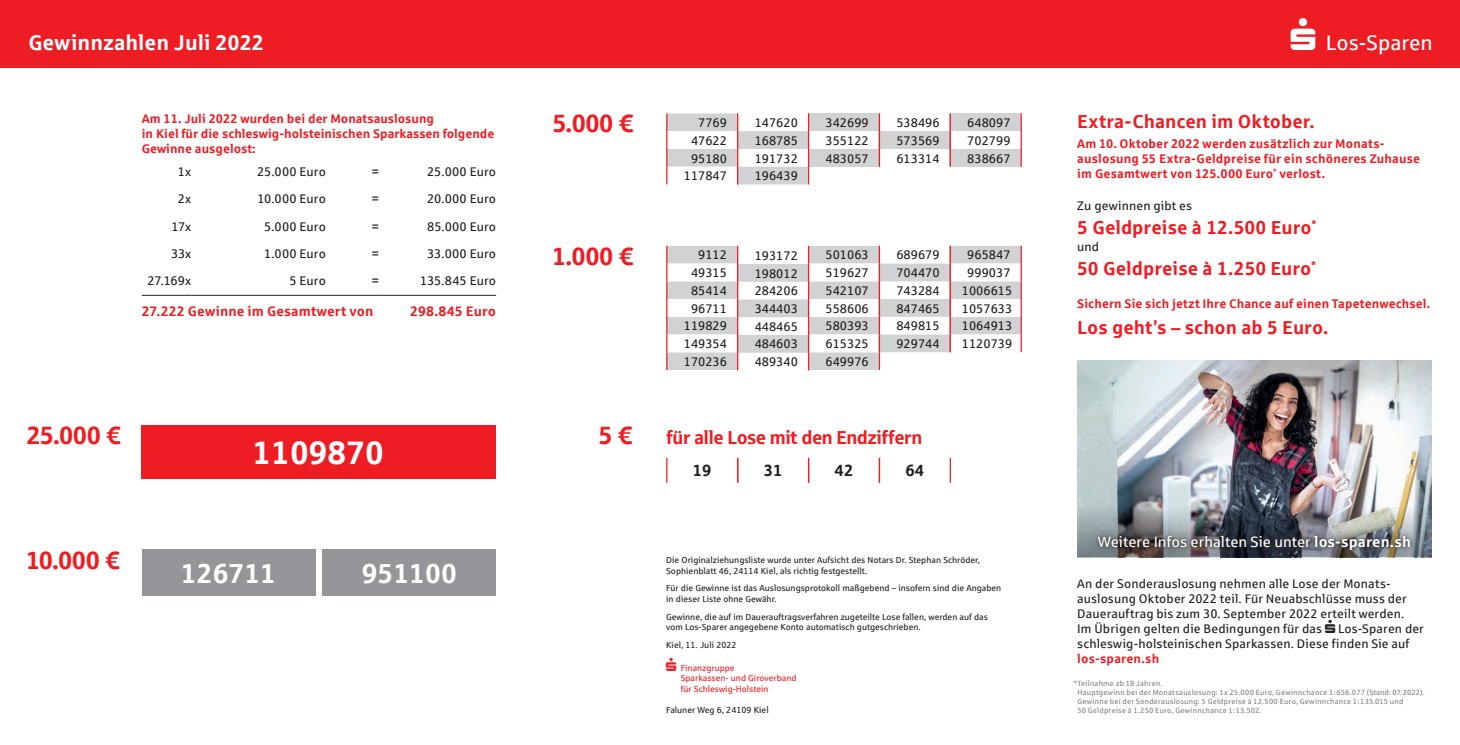
<style>
.page{position:relative;width:1460px;height:745px;background:#fff}
.page>*{position:absolute;margin:0;border:0;box-sizing:border-box;transform-origin:0 0}
.t1{font:700 32.5px "Sparkasse Rg";color:#fff}
.t2{font:700 27.5px "Sparkasse Rg";color:#fff}
.t3{font:25px "Sparkasse Head";letter-spacing:.01em;color:#ee1d23}
.t4{font:700 21.25px "Sparkasse Rg";color:#fff}
.t5{font:21.25px "Sparkasse Rg";color:#fff}
.t6{font:700 18.75px "Sparkasse Rg";color:#ee1d23}
.t7{font:18.75px "Sparkasse Head";letter-spacing:.005em;color:#ee1d23}
.t8{font:700 16.25px "Sparkasse Rg";color:#231f20}
.t9{font:15px "Sparkasse Rg";color:#fff}
.t10{font:700 13.75px "Sparkasse Rg";letter-spacing:.005em;color:#ee1d23}
.t11{font:12.5px/17.8px "Sparkasse Rg";color:#231f20;text-align:justify}
.t12{font:700 12.5px/15px "Sparkasse Rg";letter-spacing:.005em;color:#ee1d23}
.t13{font:8.75px/10.5px "Sparkasse Rg";color:#231f20}
.t14{font:8.75px/10.5px "Sparkasse Rg";color:#ee1d23}
.t15{font:7.5px/9px "Sparkasse Rg";letter-spacing:.03em;color:#808285}
.s1{font-weight:700}
</style>
<div class="page">
<div style="left:0;top:0;width:1460px;height:67px;background:#ee1d23"></div>
<img style="left:1077px;top:360px;width:354px;height:197px">
<img style="left:1077px;top:505px;width:354px;height:51px">
<div style="left:808px;top:113px;width:71px;height:18px;background:#d1d2d4"></div>
<div style="left:808px;top:149px;width:71px;height:18px;background:#d1d2d4"></div>
<svg style="left:666px;top:113px;width:143px;height:71px"></svg>
<div style="left:950px;top:113px;width:71px;height:18px;background:#d1d2d4"></div>
<div style="left:950px;top:149px;width:71px;height:18px;background:#d1d2d4"></div>
<svg style="left:879px;top:113px;width:72px;height:54px"></svg>
<svg style="left:1020px;top:113px;width:2px;height:54px"></svg>
<svg style="left:666px;top:246px;width:356px;height:124px"></svg>
<svg style="left:666px;top:457px;width:1px;height:25px"></svg>
<svg style="left:737px;top:457px;width:1px;height:25px"></svg>
<svg style="left:808px;top:457px;width:1px;height:25px"></svg>
<svg style="left:879px;top:457px;width:1px;height:25px"></svg>
<svg style="left:950px;top:457px;width:1px;height:25px"></svg>
<div style="left:142px;top:549px;width:173px;height:46px;background:#939598"></div>
<div style="left:322px;top:549px;width:174px;height:46px;background:#939598"></div>
<hr style="left:142px;top:295px;width:49px;height:1px;background:#231f20">
<hr style="left:191px;top:295px;width:135px;height:1px;background:#231f20">
<hr style="left:326px;top:295px;width:53px;height:1px;background:#231f20">
<hr style="left:379px;top:295px;width:117px;height:1px;background:#231f20">
<div style="left:141px;top:425px;width:354px;height:53px;background:#ee1d23"></div>
<img style="left:1087px;top:525px;width:334px;height:33px">
<div style="left:1095px;top:533px;width:318px;height:19px;background:#231f20;opacity:.75"></div>
<h3 class="t4" style="left:28px;top:29px;width:237px">Gewinnzahlen Juli 2022</h3>
<h3 class="t5" style="left:1326px;top:29px;width:108px">Los-Sparen</h3>
<p class="t12" style="left:142px;top:110px;width:354px">Am 11. Juli 2022 wurden bei der Monatsauslosung<br>in Kiel für die schleswig-holsteinischen Sparkassen folgende<br>Gewinne ausgelost:</p>
<p class="t11" style="left:178px;top:163px;width:15px">1x</p>
<p class="t11" style="left:257px;top:163px;width:70px">25.000 Euro</p>
<p class="t11" style="left:372px;top:163px;width:9px">=</p>
<p class="t11" style="left:427px;top:163px;width:70px">25.000 Euro</p>
<p class="t11" style="left:178px;top:190px;width:15px">2x</p>
<p class="t11" style="left:257px;top:190px;width:70px">10.000 Euro</p>
<p class="t11" style="left:372px;top:190px;width:9px">=</p>
<p class="t11" style="left:427px;top:190px;width:70px">20.000 Euro</p>
<p class="t11" style="left:172px;top:217px;width:21px">17x</p>
<p class="t11" style="left:264px;top:217px;width:63px">5.000 Euro</p>
<p class="t11" style="left:372px;top:217px;width:9px">=</p>
<p class="t11" style="left:427px;top:217px;width:71px">85.000 Euro</p>
<p class="t11" style="left:171px;top:244px;width:22px">33x</p>
<p class="t11" style="left:264px;top:244px;width:63px">1.000 Euro</p>
<p class="t11" style="left:372px;top:244px;width:9px">=</p>
<p class="t11" style="left:427px;top:244px;width:70px">33.000 Euro</p>
<p class="t11" style="left:148px;top:271px;width:45px">27.169x</p>
<p class="t11" style="left:289px;top:271px;width:38px">5 Euro</p>
<p class="t11" style="left:372px;top:271px;width:9px">=</p>
<p class="t11" style="left:420px;top:271px;width:77px">135.845 Euro</p>
<p class="t10" style="left:142px;top:302px;width:233px">27.222 Gewinne im Gesamtwert von</p>
<p class="t10" style="left:410px;top:302px;width:87px">298.845 Euro</p>
<h3 class="t3" style="left:27px;top:419px;width:96px">25.000 €</h3>
<h3 class="t3" style="left:27px;top:543px;width:95px">10.000 €</h3>
<h1 class="t1" style="left:253px;top:432px;width:133px">1109870</h1>
<h2 class="t2" style="left:181px;top:555px;width:97px">126711</h2>
<h2 class="t2" style="left:362px;top:555px;width:97px">951100</h2>
<h3 class="t3" style="left:553px;top:107px;width:82px">5.000 €</h3>
<p class="t11" style="left:684px;top:113px;width:45px;text-align:right">7769<br>47622<br>95180<br>117847</p>
<p class="t11" style="left:755px;top:113px;width:45px">147620<br>168785<br>191732<br>196439</p>
<p class="t11" style="left:825px;top:113px;width:45px">342699<br>355122<br>483057</p>
<p class="t11" style="left:896px;top:113px;width:45px">538496<br>573569<br>613314</p>
<p class="t11" style="left:967px;top:113px;width:45px">648097<br>702799<br>838667</p>
<h3 class="t3" style="left:553px;top:239px;width:82px">1.000 €</h3>
<p class="t11" style="left:684px;top:246px;width:45px;text-align:right">9112<br>49315<br>85414<br>96711<br>119829<br>149354<br>170236</p>
<p class="t11" style="left:755px;top:246px;width:45px">193172<br>198012<br>284206<br>344403<br>448465<br>484603<br>489340</p>
<p class="t11" style="left:825px;top:246px;width:45px">501063<br>519627<br>542107<br>558606<br>580393<br>615325<br>649976</p>
<p class="t11" style="left:896px;top:246px;width:45px">689679<br>704470<br>743284<br>847465<br>849815<br>929744</p>
<p class="t11" style="left:962px;top:246px;width:52px;text-align:center">965847<br>999037<br>1006615<br>1057633<br>1064913<br>1120739</p>
<h3 class="t3" style="left:599px;top:419px;width:35px">5 €</h3>
<h3 class="t7" style="left:667px;top:425px;width:257px">für alle Lose mit den Endziffern</h3>
<h3 class="t8" style="left:693px;top:460px;width:20px">19</h3>
<h3 class="t8" style="left:764px;top:460px;width:20px">31</h3>
<h3 class="t8" style="left:835px;top:460px;width:20px">42</h3>
<h3 class="t8" style="left:905px;top:460px;width:20px">64</h3>
<p class="t13" style="left:666px;top:554px;width:315px">Die Originalziehungsliste wurde unter Aufsicht des Notars Dr. Stephan Schröder,<br>Sophienblatt 46, 24114 Kiel, als richtig festgestellt.</p>
<p class="t13" style="left:666px;top:582px;width:337px">Für die Gewinne ist das Auslosungsprotokoll maßgebend – insofern sind die Angaben in dieser Liste ohne Gewähr.</p>
<p class="t13" style="left:666px;top:610px;width:323px">Gewinne, die auf im Dauerauftragsverfahren zugeteilte Lose fallen, werden auf das vom Los-Sparer angegebene Konto automatisch gutgeschrieben.</p>
<p class="t13" style="left:666px;top:638px;width:72px">Kiel, 11. Juli 2022</p>
<p class="t14" style="left:681px;top:662px;width:117px">Finanzgruppe<br>Sparkassen- und Giroverband für Schleswig-Holstein</p>
<p class="t13" style="left:666px;top:704px;width:104px">Faluner Weg 6, 24109 Kiel</p>
<h3 class="t6" style="left:1077px;top:109px;width:239px">Extra-Chancen im Oktober.</h3>
<p class="t12" style="left:1077px;top:135px;width:344px">Am 10. Oktober 2022 werden zusätzlich zur Monats&shy;auslosung 55 Extra-Geldpreise für ein schöneres Zuhause im Gesamtwert von 125.000 Euro<sup>*</sup> verlost.</p>
<p class="t11" style="left:1077px;top:197px;width:116px">Zu gewinnen gibt es</p>
<h3 class="t6" style="left:1077px;top:215px;width:240px">5 Geldpreise à 12.500 Euro<sup>*</sup></h3>
<p class="t11" style="left:1077px;top:237px;width:23px">und</p>
<h3 class="t6" style="left:1077px;top:256px;width:240px">50 Geldpreise à 1.250 Euro<sup>*</sup></h3>
<p class="t12" style="left:1077px;top:295px;width:355px">Sichern Sie sich jetzt Ihre Chance auf einen Tapetenwechsel.</p>
<h3 class="t6" style="left:1077px;top:315px;width:253px">Los geht’s – schon ab 5 Euro.</h3>
<p class="t9" style="left:1098px;top:532px;width:315px">Weitere Infos erhalten Sie unter <span class="s1">los-sparen.sh</span></p>
<p class="t11" style="left:1077px;top:575px;width:331px;line-height:15px;text-align:left">An der Sonderauslosung nehmen alle Lose der Monats&shy;auslosung Oktober 2022 teil. Für Neuabschlüsse muss der Dauerauftrag bis zum 30. September 2022 erteilt werden.<br>Im Übrigen gelten die Bedingungen für das</p>
<p class="t11" style="left:1077px;top:620px;width:348px;line-height:15px;text-indent:261px">Los-Sparen der schleswig-holsteinischen Sparkassen. Diese finden Sie auf</p>
<p class="t12" style="left:1077px;top:650px;width:84px">los-sparen.sh</p>
<p class="t15" style="left:1077px;top:678px;width:349px;text-indent:-4px">*Teilnahme ab 18 Jahren.<br>Hauptgewinn bei der Monatsauslosung: 1x 25.000 Euro, Gewinnchance 1:656.077 (Stand: 07.2022).<br>Gewinne bei der Sonderauslosung: 5 Geldpreise à 12.500 Euro, Gewinnchance 1:135.015 und<br>50 Geldpreise à 1.250 Euro, Gewinnchance 1:13.502.</p>
</div>
